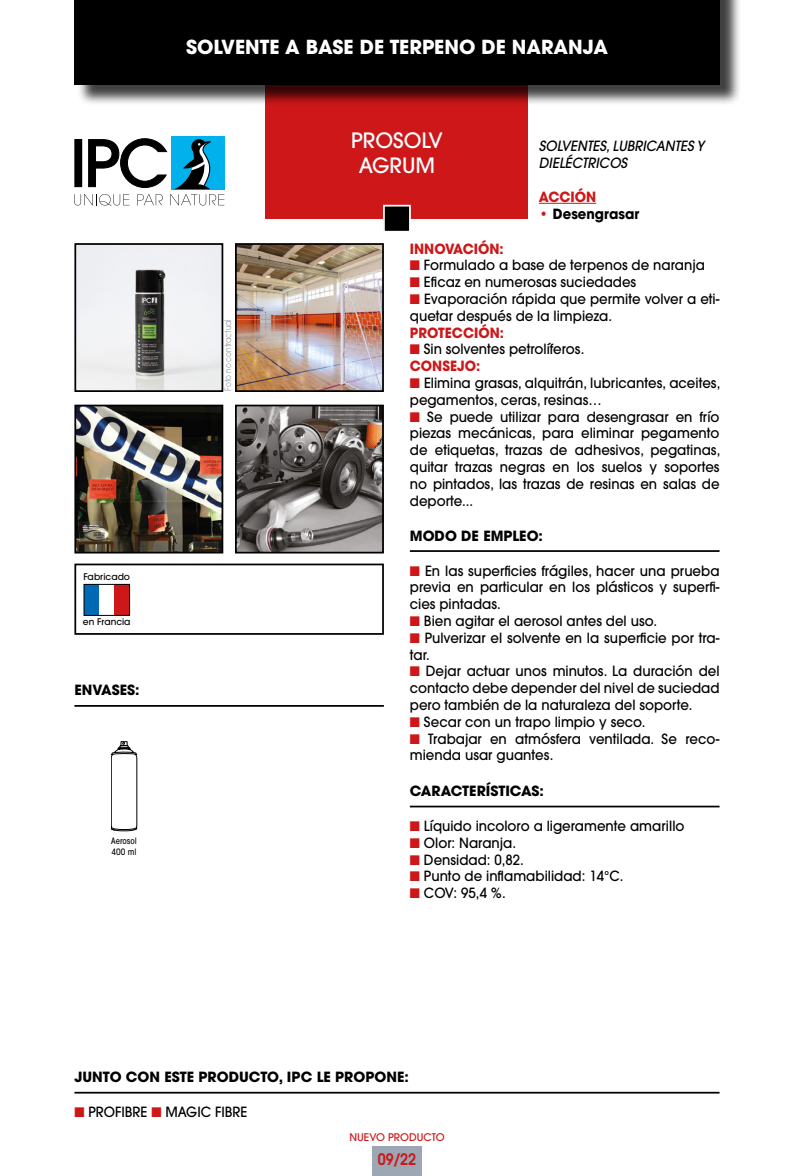
<style>
.page{position:relative;width:794px;height:1176px;background:#fff}
.page>*{position:absolute;margin:0;border:0;box-sizing:border-box;transform-origin:0 0}
.t1{font:500 21px "ITC Avant Garde Std";color:#fff}
.t2{font:700 19.25px "ITC Avant Garde Std";color:#fff}
.t3{font:600 15.75px "ITC Avant Garde Std";color:#cd1719;scale:.9 1}
.t4{font:500 14px/16.8px "ITC Avant Garde Std";color:#000;scale:.95 1}
.t5{font:700 14px "ITC Avant Garde Std";color:#000}
.t6{font:700 14px "ITC Avant Garde Std";color:#cd1719;scale:.95 1}
.t7{font:italic 500 14px "ITC Avant Garde Std";color:#000;scale:.95 1}
.t8{font:700 14px "ITC Avant Garde Std";color:#000;scale:.95 1}
.t9{font:500 10.5px "ITC Avant Garde Std";color:#cd1719}
.t10{font:500 9.1px "Avant Garde";color:#000}
.t11{font:8.75px "ITC Avant Garde Std";color:#91989c;scale:.85 1}
.t12{font:500 condensed 8.75px "ITC Avant Garde Std";color:#000}
.s1{color:#cd1719}
</style>
<div class="page">
<div style="left:74px;top:563px;width:310px;height:72px;border:2px solid #000"></div>
<div style="left:266px;top:79px;width:262px;height:140px;background:#cd1719"></div>
<div style="left:372px;top:1146px;width:50px;height:30px;background:#9ca7b3"></div>
<div style="left:171px;top:136px;width:53px;height:53px;background:#00b1eb"></div>
<svg style="left:74px;top:138px;width:150px;height:67px"></svg>
<div style="left:384px;top:206px;width:26px;height:26px;background:#000"></div>
<div style="left:383px;top:205px;width:28px;height:28px;border:2px solid #fff"></div>
<div style="left:77px;top:0;width:664px;height:106px;background:#000;opacity:.75"></div>
<div style="left:74px;top:0;width:645px;height:84px;background:#000"></div>
<svg style="left:111px;top:741px;width:26px;height:90px"></svg>
<hr style="left:74px;top:705px;width:310px;height:2px;background:#000">
<hr style="left:74px;top:1092px;width:645px;height:1px;background:#000">
<hr style="left:539px;top:203px;width:57px;height:1px;background:#cd1719">
<div style="left:84px;top:584px;width:15px;height:31px;background:#0069b4"></div>
<div style="left:114px;top:584px;width:16px;height:31px;background:#cd1719"></div>
<div style="left:84px;top:584px;width:46px;height:32px;border:1px solid #000"></div>
<hr style="left:410px;top:550px;width:309px;height:2px;background:#000">
<hr style="left:410px;top:805px;width:309px;height:2px;background:#000">
<img style="left:77px;top:246px;width:143px;height:143px">
<div style="left:74px;top:243px;width:149px;height:149px;border:2px solid #000"></div>
<img style="left:77px;top:408px;width:143px;height:142px">
<div style="left:74px;top:405px;width:149px;height:148px;border:2px solid #000"></div>
<img style="left:238px;top:246px;width:143px;height:143px">
<div style="left:235px;top:243px;width:149px;height:149px;border:2px solid #000"></div>
<img style="left:238px;top:408px;width:143px;height:142px">
<div style="left:235px;top:405px;width:149px;height:148px;border:2px solid #000"></div>
<p class="t2" style="left:186px;top:34px;width:423px">SOLVENTE A BASE DE TERPENO DE NARANJA</p>
<p class="t10" style="left:83px;top:571px;width:48px">Fabricado</p>
<p class="t10" style="left:83px;top:616px;width:49px">en Francia</p>
<p class="t5" style="left:74px;top:681px;width:67px">ENVASES:</p>
<p class="t12" style="left:111px;top:836px;width:27px">Aerosol</p>
<p class="t12" style="left:112px;top:846px;width:26px">400 ml</p>
<p class="t11" style="left:223px;top:391px;width:86px;rotate:-90deg">Foto no contractual</p>
<p class="t1" style="left:351px;top:127px;width:93px">PROSOLV</p>
<p class="t1" style="left:359px;top:152px;width:78px">AGRUM</p>
<p class="t7" style="left:539px;top:138px;width:176px">SOLVENTES, LUBRICANTES Y</p>
<p class="t7" style="left:539px;top:154px;width:94px">DIELÉCTRICOS</p>
<p class="t6" style="left:539px;top:187px;width:62px">ACCIÓN</p>
<p class="t8" style="left:539px;top:204px;width:107px"><span class="s1">•</span> Desengrasar</p>
<p class="t6" style="left:410px;top:239px;width:100px">INNOVACIÓN:</p>
<p class="t4" style="left:410px;top:257px;width:312px"><span class="s1">■</span> Formulado a base de terpenos de naranja</p>
<p class="t4" style="left:410px;top:273px;width:240px"><span class="s1">■</span> Eficaz en numerosas suciedades</p>
<p class="t4" style="left:410px;top:290px;width:327px"><span class="s1">■</span> Evaporación rápida que permite volver a eti&shy;quetar después de la limpieza.</p>
<p class="t6" style="left:410px;top:323px;width:101px">PROTECCIÓN:</p>
<p class="t4" style="left:410px;top:341px;width:185px"><span class="s1">■</span> Sin solventes petrolíferos.</p>
<p class="t6" style="left:410px;top:357px;width:76px">CONSEJO:</p>
<p class="t4" style="left:410px;top:374px;width:328px"><span class="s1">■</span> Elimina grasas, alquitrán, lubricantes, aceites, pegamentos, ceras, resinas…</p>
<p class="t4" style="left:410px;top:408px;width:328px;text-align:justify"><span class="s1">■</span> Se puede utilizar para desengrasar en frío piezas mecánicas, para eliminar pegamento de etiquetas, trazas de adhesivos, pegatinas, quitar trazas negras en los suelos y soportes no pintados, las trazas de resinas en salas de deporte...</p>
<p class="t5" style="left:410px;top:526px;width:135px">MODO DE EMPLEO:</p>
<p class="t4" style="left:410px;top:562px;width:327px;text-align:justify"><span class="s1">■</span> En las superficies frágiles, hacer una prueba previa en particular en los plásticos y superfi&shy;cies pintadas.</p>
<p class="t4" style="left:410px;top:612px;width:262px"><span class="s1">■</span> Bien agitar el aerosol antes del uso.</p>
<p class="t4" style="left:410px;top:629px;width:327px"><span class="s1">■</span> Pulverizar el solvente en la superficie por tra&shy;tar.</p>
<p class="t4" style="left:410px;top:663px;width:327px;text-align:justify"><span class="s1">■</span> Dejar actuar unos minutos. La duración del contacto debe depender del nivel de suciedad pero también de la naturaleza del soporte.</p>
<p class="t4" style="left:410px;top:713px;width:249px"><span class="s1">■</span> Secar con un trapo limpio y seco.</p>
<p class="t4" style="left:410px;top:730px;width:327px"><span class="s1">■</span> Trabajar en atmósfera ventilada. Se reco&shy;mienda usar guantes.</p>
<p class="t5" style="left:410px;top:781px;width:136px">CARACTERÍSTICAS:</p>
<p class="t4" style="left:410px;top:817px;width:290px"><span class="s1">■</span> Líquido incoloro a ligeramente amarillo</p>
<p class="t4" style="left:410px;top:834px;width:113px"><span class="s1">■</span> Olor: Naranja.</p>
<p class="t4" style="left:410px;top:851px;width:122px"><span class="s1">■</span> Densidad: 0,82.</p>
<p class="t4" style="left:410px;top:868px;width:226px"><span class="s1">■</span> Punto de inflamabilidad: 14°C.</p>
<p class="t4" style="left:410px;top:884px;width:102px"><span class="s1">■</span> COV: 95,4 %.</p>
<p class="t5" style="left:74px;top:1067px;width:336px">JUNTO CON ESTE PRODUCTO, IPC LE PROPONE:</p>
<p class="t4" style="left:74px;top:1103px;width:184px"><span class="s1">■</span> PROFIBRE <span class="s1">■</span> MAGIC FIBRE</p>
<p class="t9" style="left:349px;top:1130px;width:97px">NUEVO PRODUCTO</p>
<p class="t3" style="left:378px;top:1149px;width:44px">09/22</p>
</div>
